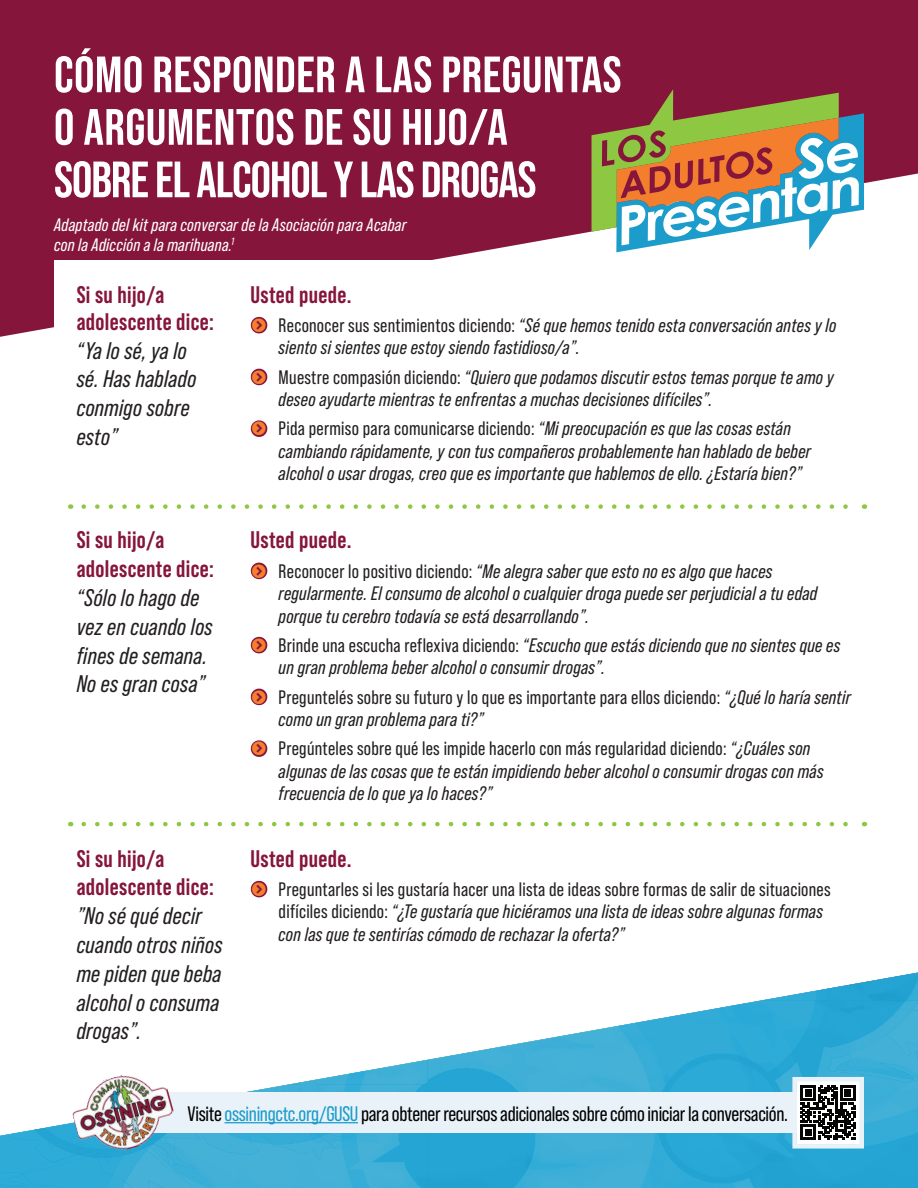
<style>
.page{position:relative;width:918px;height:1188px;background:#fff}
.page>*{position:absolute;margin:0;border:0;box-sizing:border-box;transform-origin:0 0}
.t1{font:51px/52.5px "Bebas Neue";letter-spacing:.01em;color:#fff}
.teen_says_text{font:italic 24px/28.8px "Bebas Neue Pro";letter-spacing:.015em;color:#231f20}
.teen_says_text-2{font:700 24px "Bebas Neue Pro";letter-spacing:.015em;color:#86153b}
.body{font:700 24px "Bebas Neue Pro";letter-spacing:.015em;color:#86153b}
.t2{font:21px "Bebas Neue Pro";letter-spacing:-.015em;color:#000}
.t3{font:italic 19.5px/22.5px "Bebas Neue Pro";letter-spacing:.015em;color:#231f20}
.t4{font:19.5px/22.5px "Bebas Neue Pro";letter-spacing:.015em;color:#231f20}
.body-2{font:italic 18px/19.5px "Bebas Neue Pro";letter-spacing:.015em;color:#fff}
.s1{font-weight:700;font-style:normal;color:#86153b}
.s2{font-style:normal}
.s3{font-style:italic}
.s4{color:#1b9cca}
</style>
<div class="page">
<svg style="left:0;top:0;width:918px;height:337px;fill:#86153b"></svg>
<svg style="left:0;top:972px;width:918px;height:216px"></svg>
<div style="left:54px;top:260px;width:478px;height:102px;background:#fff"></div>
<svg style="left:84px;top:504px;width:764px;height:5px"></svg>
<svg style="left:84px;top:822px;width:764px;height:4px"></svg>
<div style="left:130px;top:1093px;width:698px;height:40px;background:#e9f2f8"></div>
<img style="left:66px;top:1065px;width:114px;height:96px">
<svg style="left:790px;top:1055px;width:128px;height:133px;background:#4ea3c1"></svg>
<hr style="left:225px;top:1122px;width:133px;height:1px;background:#1b9cca">
<svg style="left:592px;top:89px;width:272px;height:163px"></svg>
<p class="t1" style="left:54px;top:48px;width:569px">CÓMO RESPONDER A LAS PREGUNTAS<br>O ARGUMENTOS DE SU HIJO/A<br>SOBRE EL ALCOHOL Y LAS DROGAS</p>
<p class="body-2" style="left:54px;top:215px;width:354px">Adaptado del kit para conversar de la Asociación para Acabar con la Adicción a la marihuana.<sup>1</sup></p>
<p class="teen_says_text" style="left:77px;top:280px;width:139px"><span class="s1">Si su hijo/a adolescente dice: </span>“Ya lo sé, ya lo sé. Has hablado conmigo sobre esto”</p>
<p class="body" style="left:251px;top:281px;width:103px">Usted puede.</p>
<p class="t3" style="left:279px;top:314px;width:559px"><span class="s2">Reconocer sus sentimientos diciendo:</span> “Sé que hemos tenido esta conversación antes y lo siento si sientes que estoy siendo fastidioso/a”.</p>
<p class="t3" style="left:279px;top:366px;width:557px"><span class="s2">Muestre compasión diciendo:</span> “Quiero que podamos discutir estos temas porque te amo y deseo ayudarte mientras te enfrentas a muchas decisiones difíciles”.</p>
<p class="t3" style="left:279px;top:417px;width:534px"><span class="s2">Pida permiso para comunicarse diciendo:</span> “Mi preocupación es que las cosas están cambiando rápidamente, y con tus compañeros probablemente han hablado de beber alcohol o usar drogas, creo que es importante que hablemos de ello. ¿Estaría bien?”</p>
<p class="teen_says_text" style="left:77px;top:526px;width:139px"><span class="s1">Si su hijo/a adolescente dice: </span>“Sólo lo hago de vez en cuando los fines de semana.<br>No es gran cosa”</p>
<p class="teen_says_text-2" style="left:251px;top:526px;width:103px">Usted puede.</p>
<p class="t3" style="left:279px;top:560px;width:540px"><span class="s2">Reconocer lo positivo diciendo:</span> “Me alegra saber que esto no es algo que haces regularmente. El consumo de alcohol o cualquier droga puede ser perjudicial a tu edad porque tu cerebro todavía se está desarrollando”.</p>
<p class="t3" style="left:279px;top:634px;width:563px"><span class="s2">Brinde una escucha reflexiva diciendo:</span> “Escucho que estás diciendo que no sientes que es un gran problema beber alcohol o consumir drogas”.</p>
<p class="t4" style="left:279px;top:686px;width:574px">Preguntelés sobre su futuro y lo que es importante para ellos diciendo: <span class="s3">“¿Qué lo haría sentir como un gran problema para ti?”</span></p>
<p class="t3" style="left:279px;top:737px;width:547px"><span class="s2">Pregúnteles sobre qué les impide hacerlo con más regularidad diciendo:</span> “¿Cuáles son algunas de las cosas que te están impidiendo beber alcohol o consumir drogas con más frecuencia de lo que ya lo haces?”</p>
<p class="teen_says_text" style="left:77px;top:844px;width:147px"><span class="s1">Si su hijo/a adolescente dice: </span>”No sé qué decir cuando otros niños me piden que beba alcohol o consuma drogas”.</p>
<p class="teen_says_text-2" style="left:251px;top:845px;width:103px">Usted puede.</p>
<p class="t3" style="left:279px;top:878px;width:554px"><span class="s2">Preguntarles si les gustaría hacer una lista de ideas sobre formas de salir de situaciones difíciles diciendo:</span> “¿Te gustaría que hiciéramos una lista de ideas sobre algunas formas con las que te sentirías cómodo de rechazar la oferta?”</p>
<p class="t2" style="left:188px;top:1102px;width:602px">Visite <span class="s4">ossiningctc.org/GUSU</span> para obtener recursos adicionales sobre cómo iniciar la conversación.</p>
</div>
